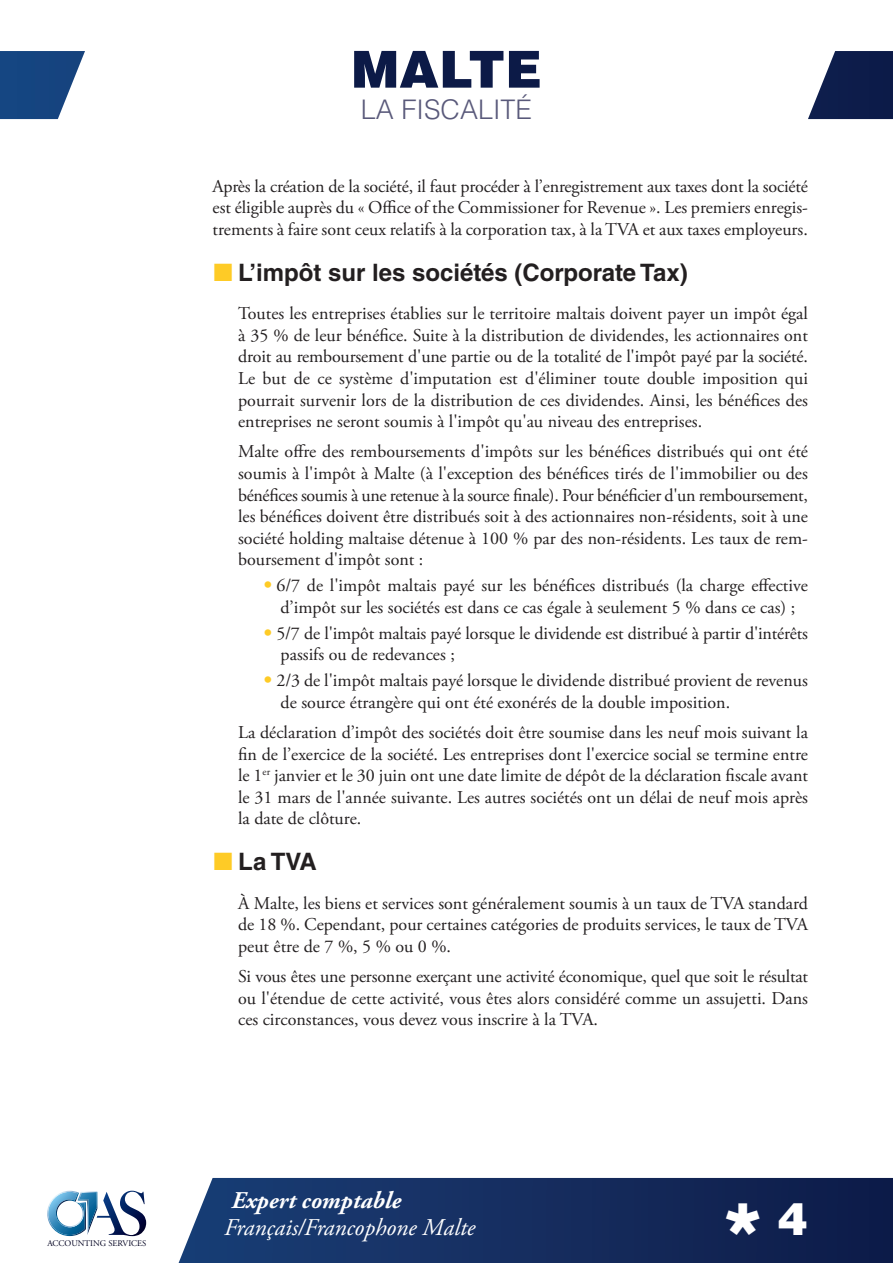
<style>
.page{position:relative;width:893px;height:1263px;background:#fff}
.page>*{position:absolute;margin:0;border:0;box-sizing:border-box;transform-origin:0 0}
.Titre_1{font:900 51px "Helvetica LT Std";color:#0c1a47}
.t1{font:900 45px "Helvetica LT Std";color:#fff}
.Titre_2{font:300 27px "Helvetica LT Std";color:#59597a}
.Sous-titre_2{font:700 24px "Helvetica LT Std";color:#231f20}
.Sous-titre_1{font:italic 24px/27px "Adobe Garamond Pro";color:#fff}
.Paragraphe_1_B{font:18px/21.6px "Adobe Garamond Pro";color:#231f20;text-align:justify}
.Paragraphe_1_A{font:18px/21.6px "Adobe Garamond Pro";color:#231f20;text-align:justify}
.Paragraphe_2_Titre_R{font:18px/21.6px "Adobe Garamond Pro";color:#231f20}
.t2{font:8.55px "Adobe Garamond Pro";color:#000020}
.s1{font-family:"Helvetica LT Std";font-weight:300;color:#fecb26}
.s2{font-weight:700}
</style>
<div class="page">
<svg style="left:47px;top:1191px;width:99px;height:45px"></svg>
<svg style="left:179px;top:1178px;width:714px;height:85px;background:#1a3263"></svg>
<svg style="left:808px;top:51px;width:85px;height:68px"></svg>
<svg style="left:0;top:51px;width:85px;height:68px"></svg>
<svg style="left:726px;top:1201px;width:34px;height:33px"></svg>
<p class="t2" style="left:47px;top:1238px;width:101px">ACCOUNTING SERVICES</p>
<p class="Titre_1" style="left:351px;top:36px;width:192px">MALTE</p>
<p class="Titre_2" style="left:361px;top:93px;width:173px">LA FISCALITÉ</p>
<p class="Paragraphe_1_A" style="left:213px;top:176px;width:597px">Après la création de la société, il faut procéder à l’enregistrement aux taxes dont la société est éligible auprès du « Office of the Commissioner for Revenue ». Les premiers enregis&shy;trements à faire sont ceux relatifs à la corporation tax, à la TVA et aux taxes employeurs.</p>
<p class="Sous-titre_2" style="left:238px;top:258px;width:451px">L’impôt sur les sociétés (Corporate Tax)</p>
<p class="Paragraphe_1_A" style="left:238px;top:303px;width:571px">Toutes les entreprises établies sur le territoire maltais doivent payer un impôt égal à 35 % de leur bénéfice. Suite à la distribution de dividendes, les actionnaires ont droit au remboursement d'une partie ou de la totalité de l'impôt payé par la société.<br>Le but de ce système d'imputation est d'éliminer toute double imposition qui pourrait survenir lors de la distribution de ces dividendes. Ainsi, les bénéfices des entreprises ne seront soumis à l'impôt qu'au niveau des entreprises.</p>
<p class="Paragraphe_1_B" style="left:238px;top:441px;width:571px">Malte offre des remboursements d'impôts sur les bénéfices distribués qui ont été soumis à l'impôt à Malte (à l'exception des bénéfices tirés de l'immobilier ou des bénéfices soumis à une retenue à la source finale). Pour bénéficier d'un remboursement, les bénéfices doivent être distribués soit à des actionnaires non-résidents, soit à une société holding maltaise détenue à 100 % par des non-résidents. Les taux de rem&shy;boursement d'impôt sont :</p>
<p class="Paragraphe_2_Titre_R" style="left:264px;top:575px;width:546px;text-align:center"><span class="s1">•</span> 6/7 de l'impôt maltais payé sur les bénéfices distribués (la charge effective d’impôt sur les sociétés est dans ce cas égale à seulement 5 % dans ce cas) ;</p>
<p class="Paragraphe_2_Titre_R" style="left:281px;top:623px;width:529px;text-indent:-17px"><span class="s1">•</span> 5/7 de l'impôt maltais payé lorsque le dividende est distribué à partir d'intérêts passifs ou de redevances ;</p>
<p class="Paragraphe_2_Titre_R" style="left:281px;top:670px;width:529px;text-indent:-17px"><span class="s1">•</span> 2/3 de l'impôt maltais payé lorsque le dividende distribué provient de revenus de source étrangère qui ont été exonérés de la double imposition.</p>
<p class="Paragraphe_1_B" style="left:238px;top:722px;width:571px">La déclaration d’impôt des sociétés doit être soumise dans les neuf mois suivant la fin de l’exercice de la société. Les entreprises dont l'exercice social se termine entre le 1<sup>er</sup> janvier et le 30 juin ont une date limite de dépôt de la déclaration fiscale avant le 31 mars de l'année suivante. Les autres sociétés ont un délai de neuf mois après la date de clôture.</p>
<p class="Sous-titre_2" style="left:238px;top:847px;width:80px">La TVA</p>
<p class="Paragraphe_1_A" style="left:238px;top:893px;width:571px">À Malte, les biens et services sont généralement soumis à un taux de TVA standard de 18 %. Cependant, pour certaines catégories de produits services, le taux de TVA peut être de 7 %, 5 % ou 0 %.</p>
<p class="Paragraphe_1_B" style="left:238px;top:966px;width:571px">Si vous êtes une personne exerçant une activité économique, quel que soit le résultat ou l'étendue de cette activité, vous êtes alors considéré comme un assujetti. Dans ces circonstances, vous devez vous inscrire à la TVA.</p>
<p class="Sous-titre_1" style="left:224px;top:1188px;width:253px;text-indent:8px"><span class="s2">Expert comptable<br></span>Français/Francophone Malte</p>
<p class="t1" style="left:778px;top:1189px;width:32px">4</p>
</div>
